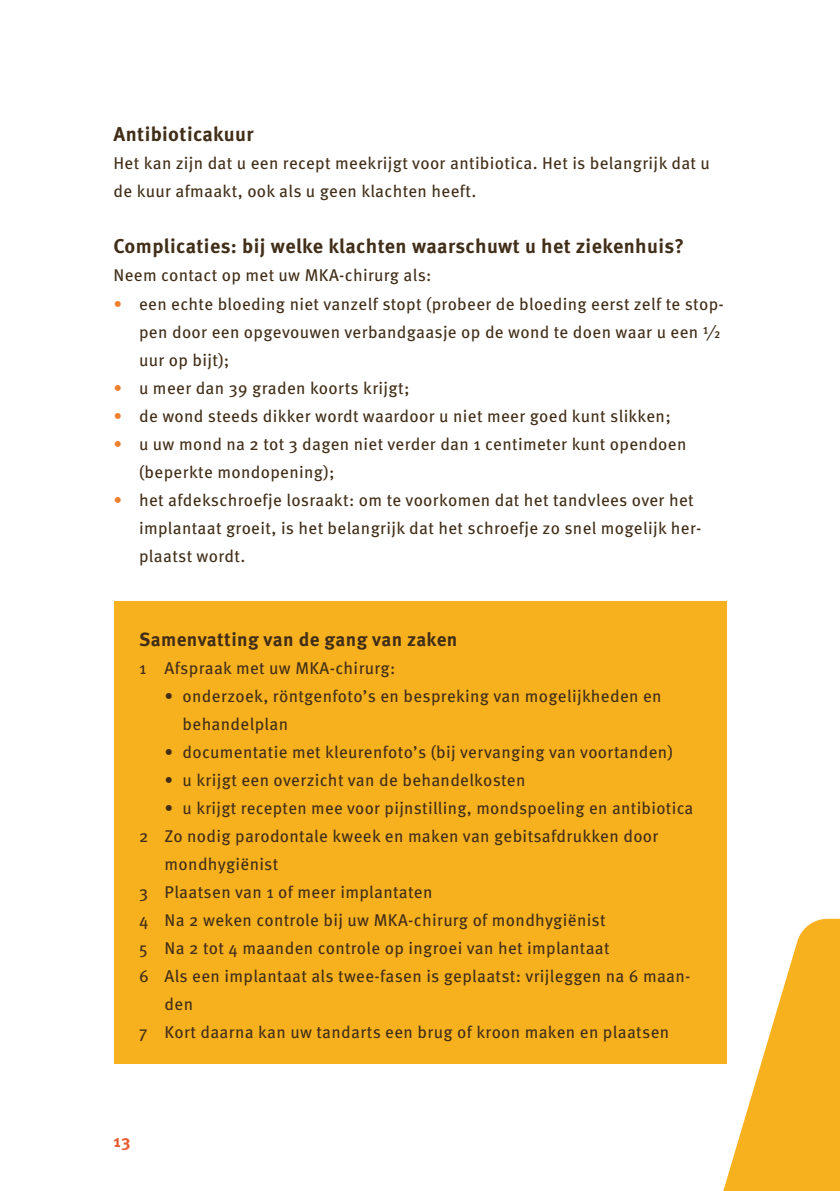
<style>
.page{position:relative;width:840px;height:1191px;background:#fff}
.page>*{position:absolute;margin:0;border:0;box-sizing:border-box;transform-origin:0 0}
.t1{font:700 20px "Meta Pro";letter-spacing:.02em;color:#412e18}
.t2{font:700 19px "Meta Pro";letter-spacing:.02em;color:#412e18}
.t3{font:17px/28px "Meta Pro";letter-spacing:.02em;color:#412e18}
.t4{font:700 17px "Meta Pro";color:#e75d34}
.s1{color:#ed802f}
</style>
<div class="page">
<svg style="left:703px;top:918px;width:136px;height:273px"></svg>
<div style="left:113px;top:601px;width:613px;height:462px;background:#f8b11e"></div>
<p class="t1" style="left:113px;top:119px;width:141px">Antibioticakuur</p>
<p class="t3" style="left:113px;top:148px;width:597px">Het kan zijn dat u een recept meekrijgt voor antibiotica. Het is belangrijk dat u de kuur afmaakt, ook als u geen klachten heeft.</p>
<p class="t1" style="left:113px;top:231px;width:572px">Complicaties: bij welke klachten waarschuwt u het ziekenhuis?</p>
<p class="t3" style="left:113px;top:260px;width:319px">Neem contact op met uw MKA-chirurg als:</p>
<p class="t3" style="left:139px;top:288px;width:586px;text-indent:-26px"><span class="s1">•</span> een echte bloeding niet vanzelf stopt (probeer de bloeding eerst zelf te stop&shy;pen door een opgevouwen verbandgaasje op de wond te doen waar u een 1/2 uur op bijt);</p>
<p class="t3" style="left:113px;top:372px;width:297px"><span class="s1">•</span> u meer dan 39 graden koorts krijgt;</p>
<p class="t3" style="left:113px;top:400px;width:558px"><span class="s1">•</span> de wond steeds dikker wordt waardoor u niet meer goed kunt slikken;</p>
<p class="t3" style="left:139px;top:428px;width:548px;text-indent:-26px"><span class="s1">•</span> u uw mond na 2 tot 3 dagen niet verder dan 1 centimeter kunt opendoen (beperkte mondopening);</p>
<p class="t3" style="left:139px;top:484px;width:563px;text-indent:-26px"><span class="s1">•</span> het afdekschroefje losraakt: om te voorkomen dat het tandvlees over het implantaat groeit, is het belangrijk dat het schroefje zo snel mogelijk her&shy;plaatst wordt.</p>
<p class="t2" style="left:139px;top:624px;width:320px">Samenvatting van de gang van zaken</p>
<p class="t3" style="left:139px;top:652px;width:258px">1 Afspraak met uw MKA-chirurg:</p>
<p class="t3" style="left:182px;top:680px;width:480px;text-indent:-18px">• onderzoek, röntgenfoto’s en bespreking van mogelijkheden en behandelplan</p>
<p class="t3" style="left:164px;top:736px;width:509px">• documentatie met kleurenfoto’s (bij vervanging van voortanden)</p>
<p class="t3" style="left:164px;top:764px;width:362px">• u krijgt een overzicht van de behandelkosten</p>
<p class="t3" style="left:164px;top:792px;width:530px">• u krijgt recepten mee voor pijnstilling, mondspoeling en antibiotica</p>
<p class="t3" style="left:139px;top:820px;width:520px">2 Zo nodig parodontale kweek en maken van gebitsafdrukken door</p>
<p class="t3" style="left:164px;top:848px;width:115px">mondhygiënist</p>
<p class="t3" style="left:139px;top:876px;width:295px">3 Plaatsen van 1 of meer implantaten</p>
<p class="t3" style="left:139px;top:904px;width:468px">4 Na 2 weken controle bij uw MKA-chirurg of mondhygiënist</p>
<p class="t3" style="left:139px;top:932px;width:472px">5 Na 2 tot 4 maanden controle op ingroei van het implantaat</p>
<p class="t3" style="left:139px;top:960px;width:552px">6 Als een implantaat als twee-fasen is geplaatst: vrijleggen na 6 maan-</p>
<p class="t3" style="left:164px;top:988px;width:30px">den</p>
<p class="t3" style="left:139px;top:1016px;width:531px">7 Kort daarna kan uw tandarts een brug of kroon maken en plaatsen</p>
<p class="t4" style="left:113px;top:1127px;width:18px">13</p>
</div>
